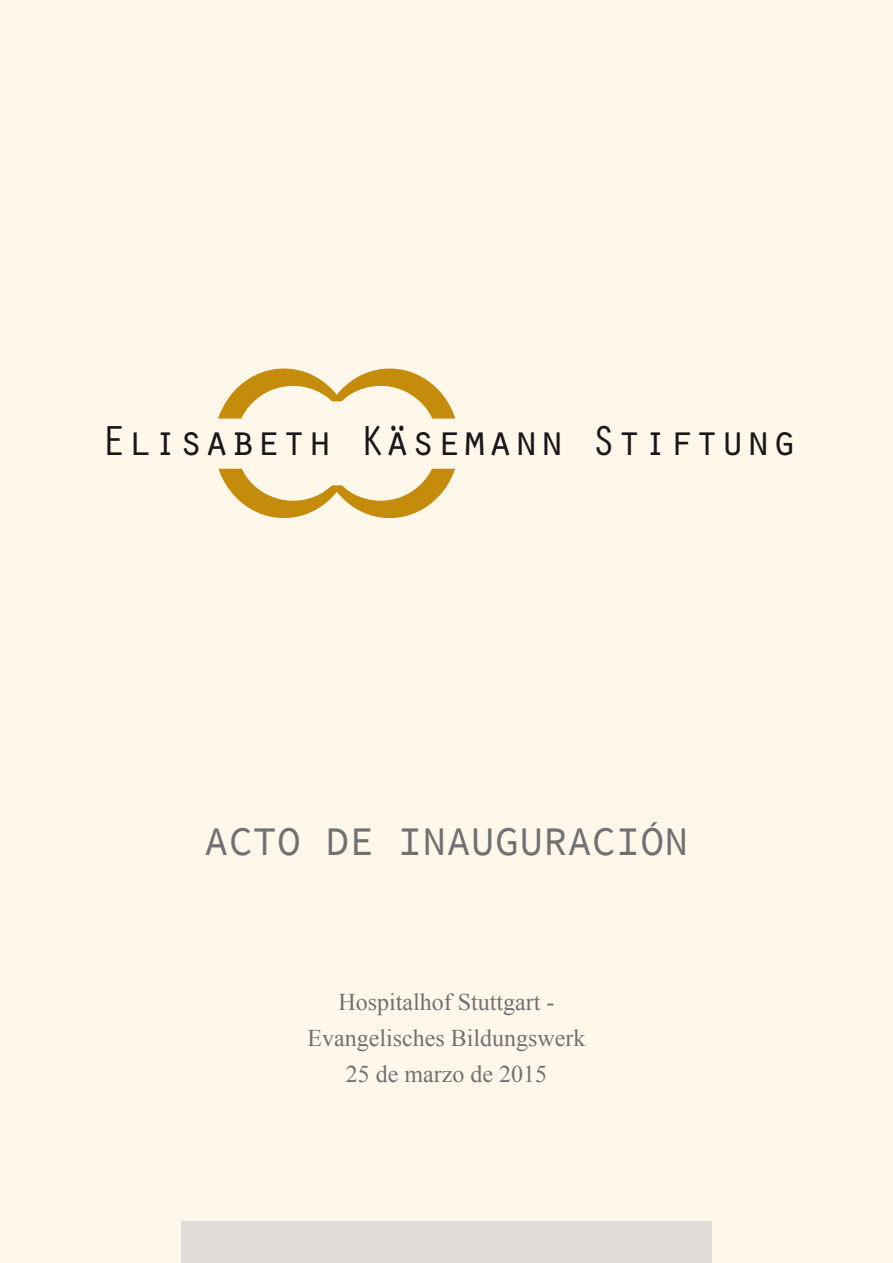
<style>
.page{position:relative;width:893px;height:1263px;background:#fff7ea}
.page>*{position:absolute;margin:0;border:0;box-sizing:border-box;transform-origin:0 0}
.t1{font:43.35px "Orator Std";letter-spacing:-.005em;color:#1a171c}
.t2{font:40.5px "Source Code Pro";letter-spacing:.01em;color:#707172}
.t3{font:24px/36px "Times New Roman";color:#707172;text-align:center}
</style>
<div class="page">
<svg style="left:226px;top:485px;width:222px;height:33px"></svg>
<svg style="left:226px;top:370px;width:221px;height:31px"></svg>
<svg style="left:218px;top:401px;width:238px;height:84px"></svg>
<div style="left:181px;top:1221px;width:530px;height:42px;background:#dfdcda"></div>
<h1 class="t1" style="left:101px;top:410px;width:698px">Elisabeth Käsemann Stiftung</h1>
<h2 class="t2" style="left:205px;top:814px;width:485px">ACTO DE INAUGURACIÓN</h2>
<p class="t3" style="left:307px;top:983px;width:279px">Hospitalhof Stuttgart -<br>Evangelisches Bildungswerk<br>25 de marzo de 2015</p>
</div>
